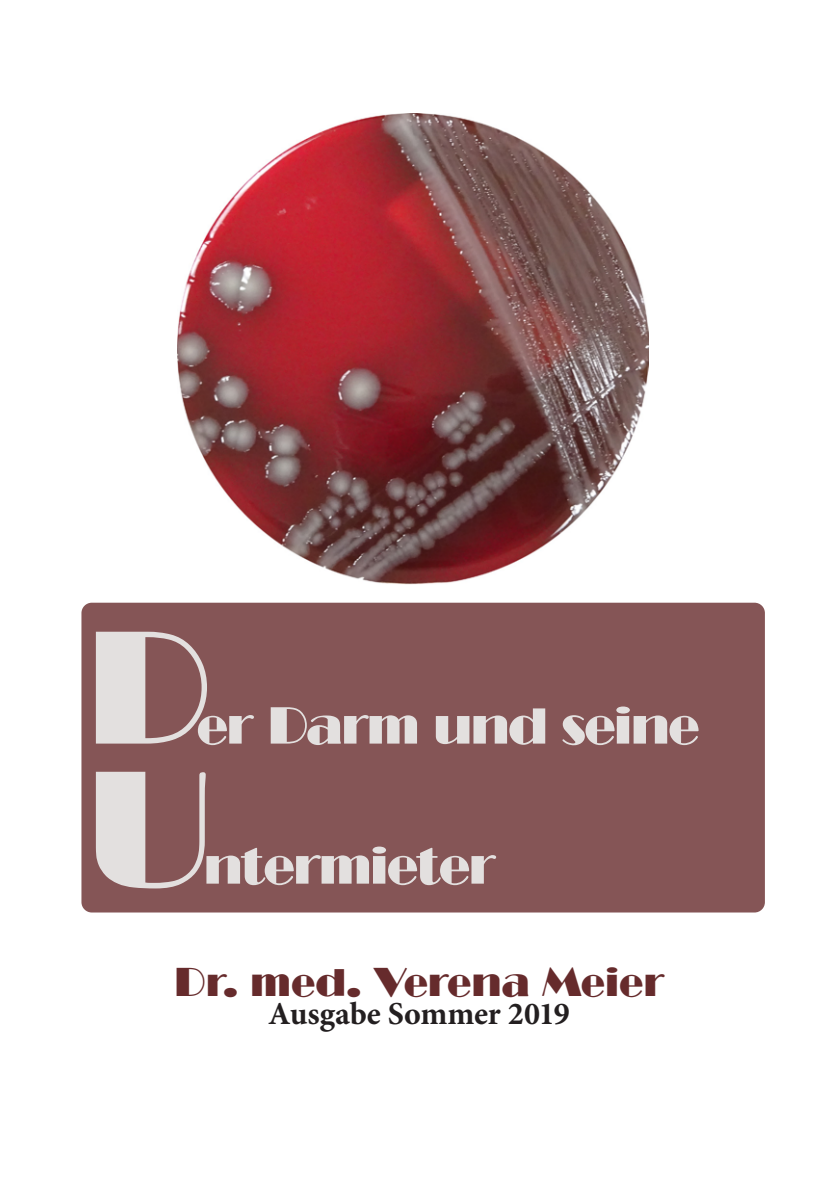
<style>
.page{position:relative;width:840px;height:1191px;background:#fff}
.page>*{position:absolute;margin:0;border:0;box-sizing:border-box;transform-origin:0 0}
.t1{font:160px "LTC Broadway";color:#e3e0df}
.t2{font:52px "LTC Broadway";letter-spacing:-.055em;color:#e3e0df}
.t3{font:40px "LTC Broadway";letter-spacing:-.025em;color:#662b2c}
.t4{font:700 32px "Minion Pro";letter-spacing:-.01em;color:#231f20}
</style>
<div class="page">
<img style="left:178px;top:113px;width:470px;height:471px">
<div style="left:80px;top:601px;width:685px;height:312px;background:#855556;border-radius:11px"></div>
<div style="left:79px;top:600px;width:687px;height:314px;border:2px solid #fff;border-radius:11px"></div>
<h1 class="t1" style="left:81px;top:631px;width:133px">D</h1>
<p class="t2" style="left:196px;top:707px;width:505px">er Darm und seine</p>
<h1 class="t1" style="left:81px;top:771px;width:140px">U</h1>
<p class="t2" style="left:203px;top:847px;width:294px">ntermieter</p>
<p class="t3" style="left:173px;top:968px;width:492px">Dr. med. Verena Meier</p>
<p class="t4" style="left:268px;top:991px;width:303px">Ausgabe Sommer 2019</p>
</div>
